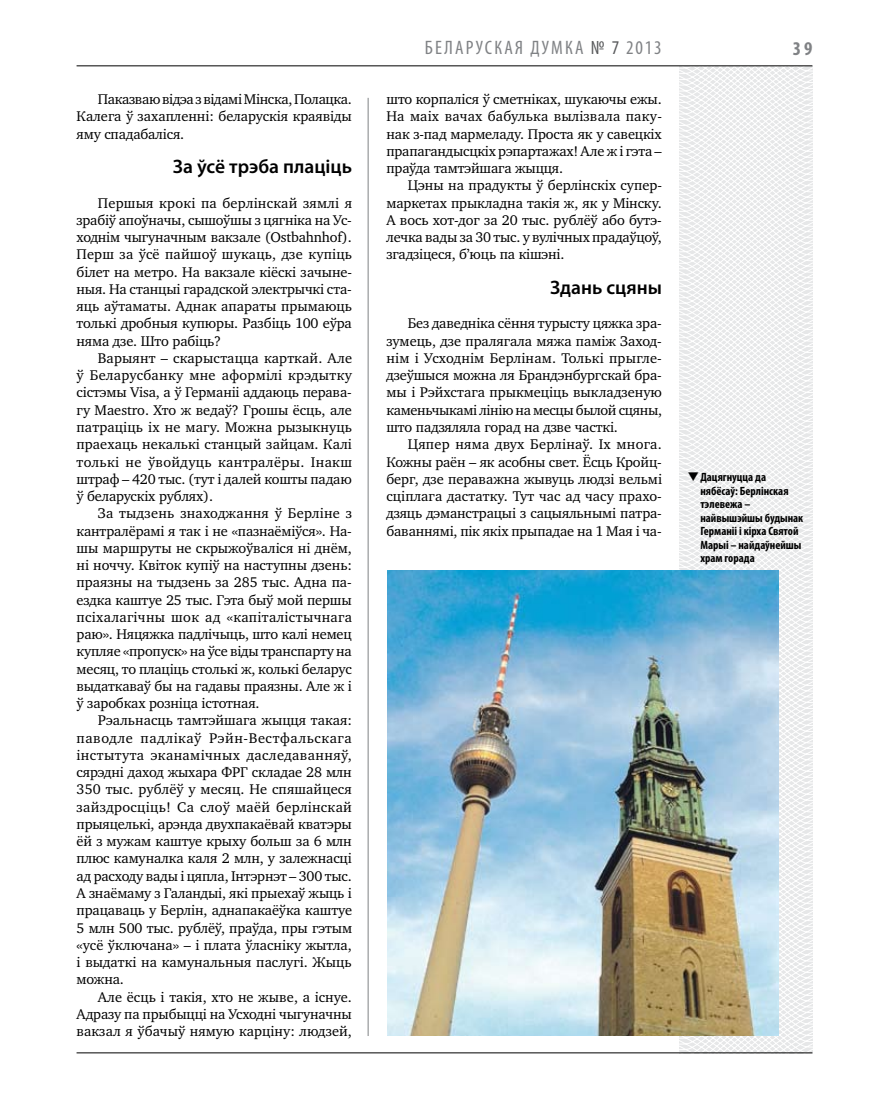
<style>
.page{position:relative;width:872px;height:1106px;background:#fff}
.page>*{position:absolute;margin:0;border:0;box-sizing:border-box;transform-origin:0 0}
.t1{font:600 19.5px "Myriad Pro";color:#000}
.t2{font:condensed 19.5px "Myriad Pro";letter-spacing:.105em;color:#808285}
.t3{font:700 condensed 19.5px "Myriad Pro";color:#808285}
.t4{font:14.4px/17.2px "Charter C";letter-spacing:-.01em;color:#000;text-align:justify}
.t5{font:700 condensed 12px/13.5px "Myriad Pro";color:#000}
.s1{color:#58595b}
</style>
<div class="page">
<hr style="left:368px;top:98px;width:1px;height:938px;background:#808285">
<svg style="left:621px;top:65px;width:192px;height:989px"></svg>
<hr style="left:77px;top:65px;width:735px;height:1px;background:#000">
<hr style="left:77px;top:1052px;width:735px;height:1px;background:#000">
<img style="left:387px;top:571px;width:392px;height:464px">
<svg style="left:699px;top:481px;width:12px;height:1px"></svg>
<p class="t4" style="left:77px;top:91px;width:277px;text-indent:21px">Паказваю відэа з відамі Мінска, Полацка.<br>Калега ў захапленні: беларускія краявіды яму спадабаліся.</p>
<h1 class="t1" style="left:173px;top:154px;width:181px">За ўсё трэба плаціць</h1>
<p class="t4" style="left:77px;top:194px;width:277px;text-indent:21px">Першыя крокі па берлінскай зямлі я зрабіў апоўначы, сышоўшы з цягніка на Ус&shy;ходнім чыгуначным вакзале (Ostbahnhof).<br>Перш за ўсё пайшоў шукаць, дзе купіць білет на метро. На вакзале кіёскі зачыне&shy;ныя. На станцыі гарадской электрычкі ста&shy;яць аўтаматы. Аднак апараты прымаюць толькі дробныя купюры. Разбіць 100 еўра няма дзе. Што рабіць?</p>
<p class="t4" style="left:77px;top:349px;width:277px;text-indent:21px">Варыянт – скарыстацца карткай. Але ў Беларусбанку мне аформілі крэдытку сістэмы Visa, а ў Германіі аддаюць перава&shy;гу Maestro. Хто ж ведаў? Грошы ёсць, але патраціць іх не магу. Можна рызыкнуць праехаць некалькі станцый зайцам. Калі толькі не ўвойдуць кантралёры. Інакш штраф – 420 тыс. (тут і далей кошты падаю ў беларускіх рублях).</p>
<p class="t4" style="left:77px;top:505px;width:277px;text-indent:21px">За тыдзень знаходжання ў Берліне з кантралёрамі я так і не «пазнаёміўся». На&shy;шы маршруты не скрыжоўваліся ні днём, ні ноччу. Квіток купіў на наступны дзень: праязны на тыдзень за 285 тыс. Адна па&shy;ездка каштуе 25 тыс. Гэта быў мой першы псіхалагічны шок ад «капіталістычнага раю». Няцяжка падлічыць, што калі немец купляе «пропуск» на ўсе віды транспарту на месяц, то плаціць столькі ж, колькі беларус выдаткаваў бы на гадавы праязны. Але ж і ў заробках розніца істотная.</p>
<p class="t4" style="left:77px;top:712px;width:277px;text-indent:21px">Рэальнасць тамтэйшага жыцця такая: паводле падлікаў Рэйн-Вестфальскага інстытута эканамічных даследаванняў, сярэдні даход жыхара ФРГ складае 28 млн 350 тыс. рублёў у месяц. Не спяшайцеся зайздросціць! Са слоў маёй берлінскай прыяцелькі, арэнда двухпакаёвай кватэры ёй з мужам каштуе крыху больш за 6 млн плюс камуналка каля 2 млн, у залежнасці ад расходу вады і цяпла, Інтэрнэт – 300 тыс.<br>А знаёмаму з Галандыі, які прыехаў жыць і працаваць у Берлін, аднапакаёўка каштуе 5 млн 500 тыс. рублёў, праўда, пры гэтым «усё ўключана» – і плата ўласніку жытла, і выдаткі на камунальныя паслугі. Жыць можна.</p>
<p class="t4" style="left:77px;top:988px;width:277px;text-indent:21px">Але ёсць і такія, хто не жыве, а існуе.<br>Адразу па прыбыцці на Усходні чыгуначны вакзал я ўбачыў нямую карціну: людзей,</p>
<h1 class="t2" style="left:425px;top:36px;width:138px">БЕЛАРУСКА Я ДУМКА</h1>
<h1 class="t2" style="left:591px;top:36px;width:72px"><span class="s1">№ 7</span> 2013</h1>
<h1 class="t3" style="left:793px;top:37px;width:21px">39</h1>
<p class="t4" style="left:386px;top:91px;width:277px">што корпаліся ў сметніках, шукаючы ежы.<br>На маіх вачах бабулька вылізвала паку&shy;нак з-пад мармеладу. Проста як у савецкіх прапагандысцкіх рэпартажах! Але ж і гэта – праўда тамтэйшага жыцця.</p>
<p class="t4" style="left:386px;top:177px;width:277px;text-indent:21px">Цэны на прадукты ў берлінскіх супер&shy;маркетах прыкладна такія ж, як у Мінску.<br>А вось хот-дог за 20 тыс. рублёў або бутэ&shy;лечка вады за 30 тыс. у вулічных прадаўцоў, згадзіцеся, б’юць па кішэні.</p>
<h1 class="t1" style="left:550px;top:275px;width:113px">Здань сцяны</h1>
<p class="t4" style="left:386px;top:315px;width:277px;text-indent:21px">Без даведніка сёння турысту цяжка зра&shy;зумець, дзе пралягала мяжа паміж Заход&shy;нім і Усходнім Берлінам. Толькі прыгле&shy;дзеўшыся можна ля Брандэнбургскай бра&shy;мы і Рэйхстага прыкмеціць выкладзеную каменьчыкамі лінію на месцы былой сцяны, што падзяляла горад на дзве часткі.</p>
<p class="t4" style="left:386px;top:436px;width:277px;text-indent:21px">Цяпер няма двух Берлінаў. Іх многа.<br>Кожны раён – як асобны свет. Ёсць Кройц&shy;берг, дзе пераважна жывуць людзі вельмі сціплага дастатку. Тут час ад часу прахо&shy;дзяць дэманстрацыі з сацыяльнымі патра&shy;баваннямі, пік якіх прыпадае на 1 Мая і ча-</p>
<p class="t5" style="left:700px;top:470px;width:104px;text-indent:-13px">❑Дацягнуцца да нябёсаў: Берлінская тэлевежа – найвышэйшы будынак<br>Германіі і кірха Святой<br>Марыі – найдаўнейшы храм горада</p>
</div>
